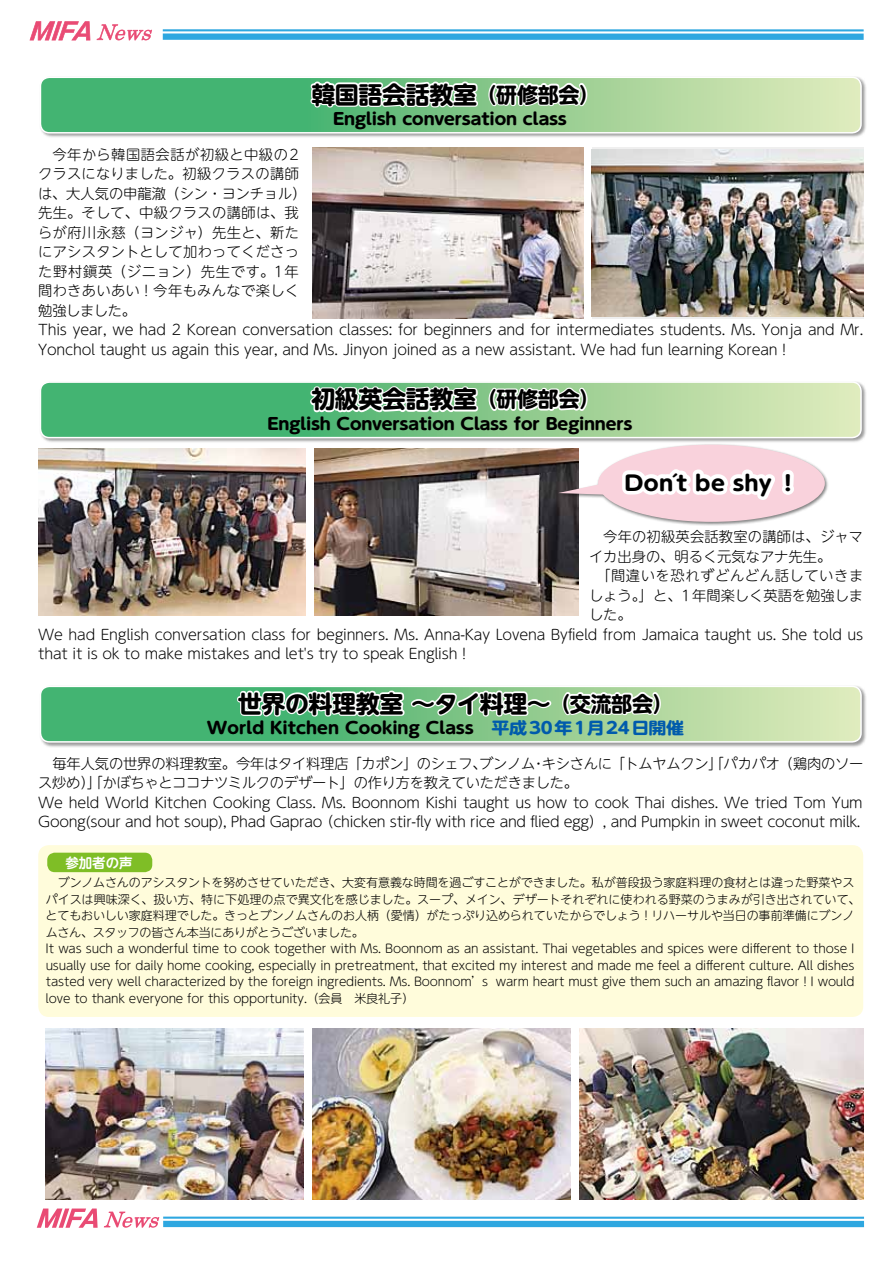
<style>
.page{position:relative;width:893px;height:1263px;background:#fff}
.page>*{position:absolute;margin:0;border:0;box-sizing:border-box;transform-origin:0 0}
.t1{font:700 24px "UD Shin M Go Pro";letter-spacing:-.015em;color:#000}
.t2{font:700 20.7px "UD Shin M Go Pro";letter-spacing:-.01em;color:#000;scale:1.11 1}
.t3{font:700 16.2px "UD Shin M Go Pro";letter-spacing:-.03em;color:#000;scale:1.11 1}
.t4{font:300 14.25px/19.5px "UD Shin M Go Pro";letter-spacing:-.01em;color:#000}
.t5{font:300 14.25px "UD Shin M Go Pro";letter-spacing:.015em;color:#000}
.t6{font:300 14.25px "UD Shin M Go Pro";letter-spacing:.045em;color:#000}
.t7{font:700 13.5px "UD Shin M Go Pro De";letter-spacing:-.01em;color:#fff}
.t8{font:300 12px/16.5px "UD Shin M Go Pro";letter-spacing:-.01em;color:#000}
.s1{font-size:21px}
.s2{color:#005bac}
</style>
<div class="page">
<svg style="left:37px;top:1208px;width:61px;height:20px"></svg>
<svg style="left:104px;top:1211px;width:760px;height:17px"></svg>
<svg style="left:30px;top:21px;width:60px;height:19px"></svg>
<svg style="left:97px;top:24px;width:55px;height:16px"></svg>
<svg style="left:163px;top:29px;width:701px;height:11px"></svg>
<div style="left:39px;top:76px;width:828px;height:63px;background:#000;opacity:.4"></div>
<svg style="left:40px;top:77px;width:821px;height:56px"></svg>
<svg style="left:309px;top:80px;width:170px;height:30px"></svg>
<svg style="left:487px;top:76px;width:102px;height:40px"></svg>
<div style="left:40px;top:77px;width:822px;height:57px;border:2px solid #fff;border-radius:9px"></div>
<div style="left:39px;top:381px;width:828px;height:62px;background:#000;opacity:.4"></div>
<svg style="left:40px;top:382px;width:821px;height:56px"></svg>
<svg style="left:308px;top:384px;width:172px;height:32px"></svg>
<svg style="left:487px;top:384px;width:102px;height:36px"></svg>
<div style="left:40px;top:381px;width:822px;height:57px;border:2px solid #fff;border-radius:9px"></div>
<div style="left:39px;top:685px;width:828px;height:63px;background:#000;opacity:.4"></div>
<svg style="left:40px;top:686px;width:821px;height:56px"></svg>
<svg style="left:235px;top:591px;width:427px;height:134px"></svg>
<div style="left:40px;top:686px;width:822px;height:57px;border:2px solid #fff;border-radius:9px"></div>
<div style="left:38px;top:845px;width:825px;height:172px;background:#fffcdb;border-radius:10px"></div>
<div style="left:47px;top:853px;width:105px;height:19px;background:#7fbe26;border-radius:8px"></div>
<svg style="left:592px;top:147px;width:271px;height:171px"></svg>
<img style="left:592px;top:149px;width:271px;height:167px">
<img style="left:312px;top:147px;width:272px;height:171px">
<img style="left:38px;top:449px;width:267px;height:167px">
<img style="left:314px;top:449px;width:264px;height:167px">
<img style="left:312px;top:1028px;width:258px;height:171px">
<img style="left:45px;top:1028px;width:258px;height:171px">
<img style="left:579px;top:1028px;width:284px;height:171px">
<div style="left:557px;top:443px;width:272px;height:83px;background:#000;opacity:.5"></div>
<div style="left:598px;top:445px;width:227px;height:77px;background:#f9d2dc;border-radius:50%"></div>
<svg style="left:558px;top:464px;width:217px;height:41px"></svg>
<div style="left:782px;top:470px;width:12px;height:20px;border:8px solid #fff;border-radius:2px"></div>
<div style="left:782px;top:483px;width:12px;height:12px;border:8px solid #fff;border-radius:50%"></div>
<h1 class="t1" style="left:311px;top:75px;width:290px">韓国語会話教室<span class="s1">（研修部会）</span></h1>
<p class="t3" style="left:333px;top:105px;width:212px">English conversation class</p>
<p class="t4" style="left:38px;top:144px;width:827px;text-indent:14px">今年から韓国語会話が初級と中級の2<br>クラスになりました。初級クラスの講師<br>は、大人気の申龍澈（シン・ヨンチョル）<br>先生。そして、中級クラスの講師は、我<br>らが府川永慈（ヨンジャ）先生と、新た<br>にアシスタントとして加わってくださっ<br>た野村鎭英（ジニョン）先生です。1年<br>間わきあいあい！今年もみんなで楽しく<br>勉強しました。<br>This year, we had 2 Korean conversation classes: for beginners and for intermediates students. Ms. Yonja and Mr.<br>Yonchol taught us again this year, and Ms. Jinyon joined as a new assistant. We had fun learning Korean !</p>
<h1 class="t1" style="left:311px;top:380px;width:290px">初級英会話教室<span class="s1">（研修部会）</span></h1>
<p class="t3" style="left:267px;top:410px;width:331px">English Conversation Class for Beginners</p>
<h2 class="t2" style="left:624px;top:466px;width:159px">Don´t be shy ！</h2>
<p class="t5" style="left:603px;top:525px;width:261px">今年の初級英会話教室の講師は、ジャマ</p>
<p class="t4" style="left:589px;top:546px;width:244px">イカ出身の、明るく元気なアナ先生。</p>
<p class="t6" style="left:596px;top:564px;width:269px">「間違いを恐れずどんどん話していきま</p>
<p class="t4" style="left:589px;top:585px;width:276px">しょう。」と、1年間楽しく英語を勉強しま</p>
<p class="t4" style="left:589px;top:604px;width:44px">した。</p>
<p class="t4" style="left:38px;top:624px;width:826px">We had English conversation class for beginners. Ms. Anna-Kay Lovena Byfield from Jamaica taught us. She told us</p>
<p class="t4" style="left:38px;top:643px;width:429px">that it is ok to make mistakes and let's try to speak English !</p>
<h1 class="t1" style="left:238px;top:684px;width:437px">世界の料理教室 ～タイ料理～<span class="s1">（交流部会）</span></h1>
<p class="t3" style="left:207px;top:714px;width:431px">World Kitchen Cooking Class　<span class="s2">平成30年1月24日開催</span></p>
<p class="t4" style="left:38px;top:753px;width:827px;text-indent:14px">毎年人気の世界の料理教室。今年はタイ料理店「カポン」のシェフ、ブンノム・キシさんに「トムヤムクン」「パカパオ（鶏肉のソース炒め）」「かぼちゃとココナツミルクのデザート」の作り方を教えていただきました。<br>We held World Kitchen Cooking Class. Ms. Boonnom Kishi taught us how to cook Thai dishes. We tried Tom Yum Goong(sour and hot soup), Phad Gaprao （chicken stir-fly with rice and flied egg）, and Pumpkin in sweet coconut milk.</p>
<p class="t7" style="left:65px;top:851px;width:69px">参加者の声</p>
<p class="t8" style="left:46px;top:874px;width:816px">　ブンノムさんのアシスタントを努めさせていただき、大変有意義な時間を過ごすことができました。私が普段扱う家庭料理の食材とは違った野菜やスパイスは興味深く、扱い方、特に下処理の点で異文化を感じました。スープ、メイン、デザートそれぞれに使われる野菜のうまみが引き出されていて、とてもおいしい家庭料理でした。きっとブンノムさんのお人柄（愛情）がたっぷり込められていたからでしょう！リハーサルや当日の事前準備にブンノムさん、スタッフの皆さん本当にありがとうございました。<br>It was such a wonderful time to cook together with Ms. Boonnom as an assistant. Thai vegetables and spices were different to those I usually use for daily home cooking, especially in pretreatment, that excited my interest and made me feel a different culture. All dishes tasted very well characterized by the foreign ingredients. Ms. Boonnom’s warm heart must give them such an amazing flavor ! I would love to thank everyone for this opportunity.（会員　米良礼子）</p>
</div>
